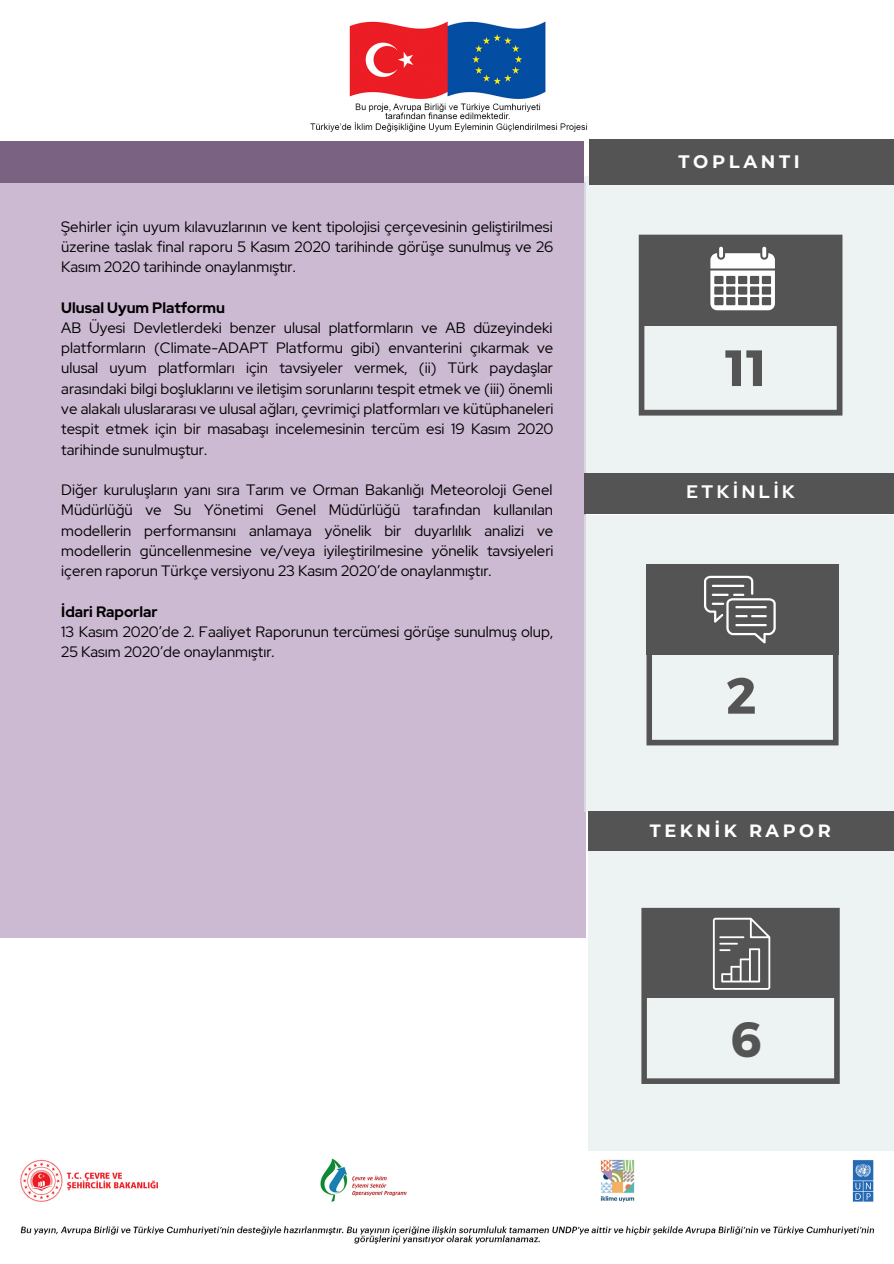
<style>
.page{position:relative;width:894px;height:1264px;background:#fff}
.page>*{position:absolute;margin:0;border:0;box-sizing:border-box;transform-origin:0 0}
.t1{font:700 50.85px "Montserrat";color:#545454}
.t2{font:700 49.35px "Montserrat";color:#545454}
.t3{font:700 18px "Montserrat";letter-spacing:.2em;color:#fff}
.t4{font:700 18px "Red Hat Display";letter-spacing:.2em;color:#fff}
.t5{font:700 17.7px "Montserrat";letter-spacing:.2em;color:#fff}
.t6{font:15px/20.2px "Red Hat Display";color:#000;text-align:justify}
.t7{font:700 15px "Red Hat Display";color:#000}
</style>
<div class="page">
<img style="left:20px;top:21px;width:873px;height:1224px">
<div style="left:0;top:183px;width:585px;height:755px;background:#ccb9d2"></div>
<div style="left:583px;top:176px;width:310px;height:297px;background:#edf3f2"></div>
<div style="left:0;top:141px;width:583px;height:42px;background:#7a6382"></div>
<div style="left:589px;top:139px;width:304px;height:45px;background:#545454"></div>
<div style="left:583px;top:515px;width:310px;height:297px;background:#edf3f2"></div>
<div style="left:588px;top:850px;width:305px;height:300px;background:#edf3f2"></div>
<div style="left:584px;top:473px;width:309px;height:40px;background:#545454"></div>
<div style="left:588px;top:811px;width:305px;height:39px;background:#545454"></div>
<svg style="left:638px;top:235px;width:204px;height:180px;background:#a4a7a6"></svg>
<svg style="left:641px;top:907px;width:198px;height:176px"></svg>
<svg style="left:646px;top:564px;width:192px;height:181px"></svg>
<p class="t6" style="left:61px;top:216px;width:493px">Şehirler için uyum kılavuzlarının ve kent tipolojisi çerçevesinin geliştirilmesi üzerine taslak final raporu 5 Kasım 2020 tarihinde görüşe sunulmuş ve 26<br>Kasım 2020 tarihinde onaylanmıştır.</p>
<p class="t7" style="left:61px;top:297px;width:165px">Ulusal Uyum Platformu</p>
<p class="t6" style="left:61px;top:317px;width:493px">AB Üyesi Devletlerdeki benzer ulusal platformların ve AB düzeyindeki platformların (Climate-ADAPT Platformu gibi) envanterini çıkarmak ve ulusal uyum platformları için tavsiyeler vermek, (ii) Türk paydaşlar arasındaki bilgi boşluklarını ve iletişim sorunlarını tespit etmek ve (iii) önemli ve alakalı uluslararası ve ulusal ağları, çevrimiçi platformları ve kütüphaneleri tespit etmek için bir masabaşı incelemesinin tercüm esi 19 Kasım 2020 tarihinde sunulmuştur.</p>
<p class="t6" style="left:61px;top:479px;width:493px">Diğer kuruluşların yanı sıra Tarım ve Orman Bakanlığı Meteoroloji Genel Müdürlüğü ve Su Yönetimi Genel Müdürlüğü tarafından kullanılan modellerin performansını anlamaya yönelik bir duyarlılık analizi ve modellerin güncellenmesine ve/veya iyileştirilmesine yönelik tavsiyeleri içeren raporun Türkçe versiyonu 23 Kasım 2020’de onaylanmıştır.</p>
<p class="t7" style="left:61px;top:601px;width:98px">İdari Raporlar</p>
<p class="t6" style="left:61px;top:621px;width:493px">13 Kasım 2020’de 2. Faaliyet Raporunun tercümesi görüşe sunulmuş olup,<br>25 Kasım 2020’de onaylanmıştır.</p>
<p class="t3" style="left:678px;top:151px;width:123px">TOPLANTI</p>
<p class="t1" style="left:724px;top:335px;width:43px">11</p>
<p class="t4" style="left:686px;top:480px;width:110px">ETKİNLİK</p>
<p class="t1" style="left:725px;top:662px;width:32px">2</p>
<p class="t5" style="left:649px;top:820px;width:182px">TEKNİK RAPOR</p>
<p class="t2" style="left:730px;top:1007px;width:33px">6</p>
</div>
